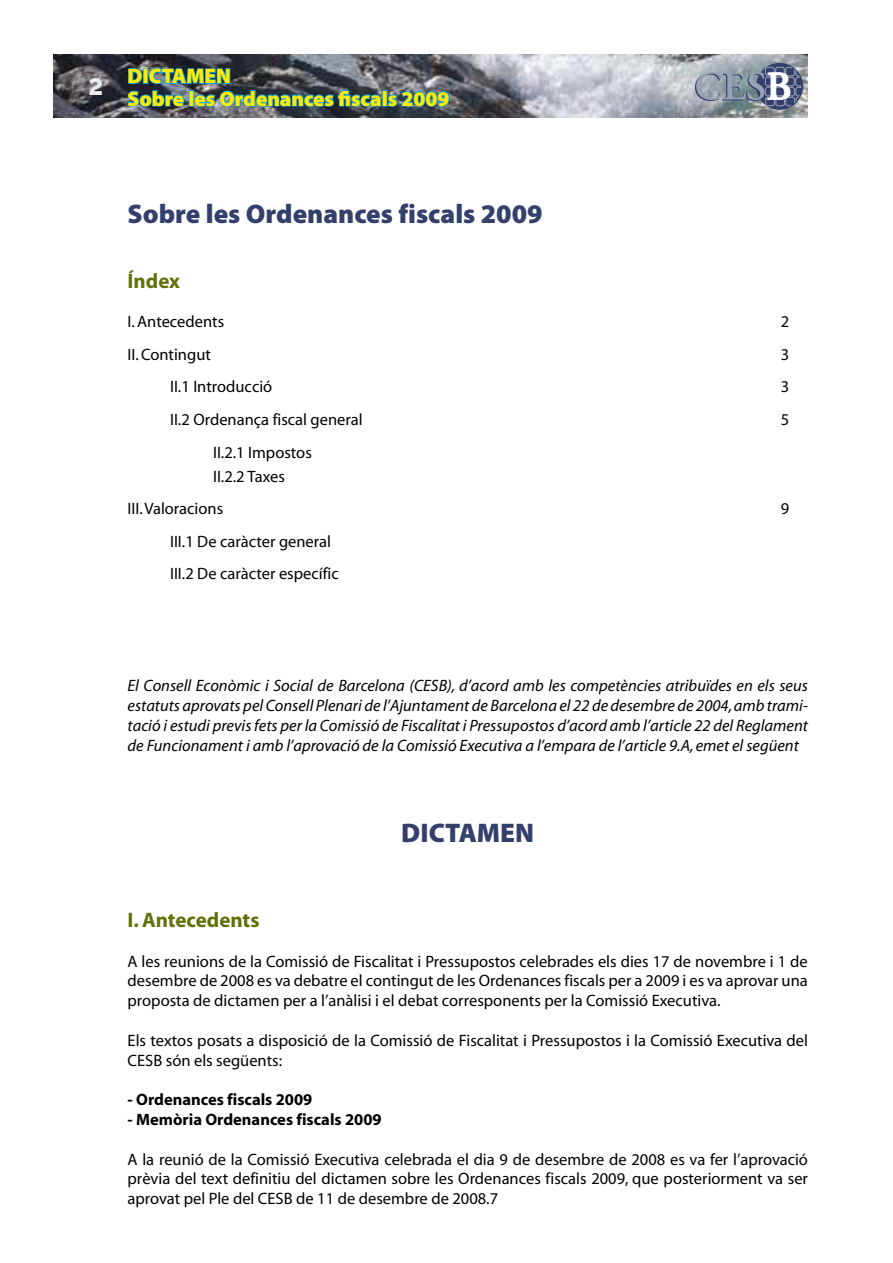
<style>
.page{position:relative;width:893px;height:1263px;background:#fff}
.page>*{position:absolute;margin:0;border:0;box-sizing:border-box;transform-origin:0 0}
.t1{font:900 27px "Myriad Pro";color:#33406b}
.t2{font:900 21px/22.5px "Myriad Pro";color:#ffeb00}
.t3{font:700 21px "Myriad";color:#636f07}
.t4{font:16.5px/19.8px "Myriad";color:#000}
.t5{font:italic 16.5px/19.8px "Myriad";color:#000;text-align:justify}
.t6{font:700 16.5px "Myriad";color:#000}
.s1{font-family:"Triplex";font-weight:700;font-size:35.55px;color:#eaebef}
</style>
<div class="page">
<img style="left:53px;top:54px;width:755px;height:64px">
<div style="left:756px;top:63px;width:47px;height:47px;background:#33406b;border-radius:50%"></div>
<svg style="left:695px;top:66px;width:107px;height:41px;background:#8691a2"></svg>
<svg style="left:126px;top:54px;width:324px;height:64px;background:#435d6d"></svg>
<p class="t2" style="left:128px;top:65px;width:324px;text-indent:-40px"><span class="s1">2</span> DICTAMEN<br>Sobre les Ordenances fiscals 2009</p>
<h1 class="t1" style="left:128px;top:198px;width:417px">Sobre les Ordenances fiscals 2009</h1>
<p class="t3" style="left:128px;top:270px;width:54px">Índex</p>
<p class="t4" style="left:128px;top:313px;width:98px">I. Antecedents</p>
<p class="t4" style="left:781px;top:313px;width:10px">2</p>
<p class="t4" style="left:128px;top:345px;width:85px">II. Contingut</p>
<p class="t4" style="left:781px;top:345px;width:10px">3</p>
<p class="t4" style="left:170px;top:378px;width:104px">II.1 Introducció</p>
<p class="t4" style="left:781px;top:378px;width:10px">3</p>
<p class="t4" style="left:170px;top:410px;width:194px">II.2 Ordenança fiscal general</p>
<p class="t4" style="left:781px;top:410px;width:10px">5</p>
<p class="t4" style="left:213px;top:441px;width:100px;line-height:24px">II.2.1 Impostos<br>II.2.2 Taxes</p>
<p class="t4" style="left:128px;top:499px;width:97px">III. Valoracions</p>
<p class="t4" style="left:781px;top:499px;width:10px">9</p>
<p class="t4" style="left:170px;top:526px;width:170px;line-height:32.5px">III.1 De caràcter general<br>III.2 De caràcter específic</p>
<p class="t5" style="left:128px;top:676px;width:682px">El Consell Econòmic i Social de Barcelona (CESB), d’acord amb les competències atribuïdes en els seus estatuts aprovats pel Consell Plenari de l’Ajuntament de Barcelona el 22 de desembre de 2004, amb trami&shy;tació i estudi previs fets per la Comissió de Fiscalitat i Pressupostos d’acord amb l’article 22 del Reglament de Funcionament i amb l’aprovació de la Comissió Executiva a l’empara de l’article 9.A, emet el següent</p>
<h1 class="t1" style="left:401px;top:818px;width:134px">DICTAMEN</h1>
<p class="t3" style="left:128px;top:909px;width:133px">I. Antecedents</p>
<p class="t4" style="left:128px;top:952px;width:682px;text-align:justify">A les reunions de la Comissió de Fiscalitat i Pressupostos celebrades els dies 17 de novembre i 1 de desembre de 2008 es va debatre el contingut de les Ordenances fiscals per a 2009 i es va aprovar una proposta de dictamen per a l’anàlisi i el debat corresponents per la Comissió Executiva.</p>
<p class="t4" style="left:128px;top:1031px;width:682px">Els textos posats a disposició de la Comissió de Fiscalitat i Pressupostos i la Comissió Executiva del<br>CESB són els següents:</p>
<p class="t6" style="left:128px;top:1091px;width:186px">- Ordenances fiscals 2009</p>
<p class="t6" style="left:128px;top:1111px;width:256px">- Memòria Ordenances fiscals 2009</p>
<p class="t4" style="left:128px;top:1150px;width:682px;text-align:justify">A la reunió de la Comissió Executiva celebrada el dia 9 de desembre de 2008 es va fer l’aprovació prèvia del text definitiu del dictamen sobre les Ordenances fiscals 2009, que posteriorment va ser aprovat pel Ple del CESB de 11 de desembre de 2008.7</p>
</div>
